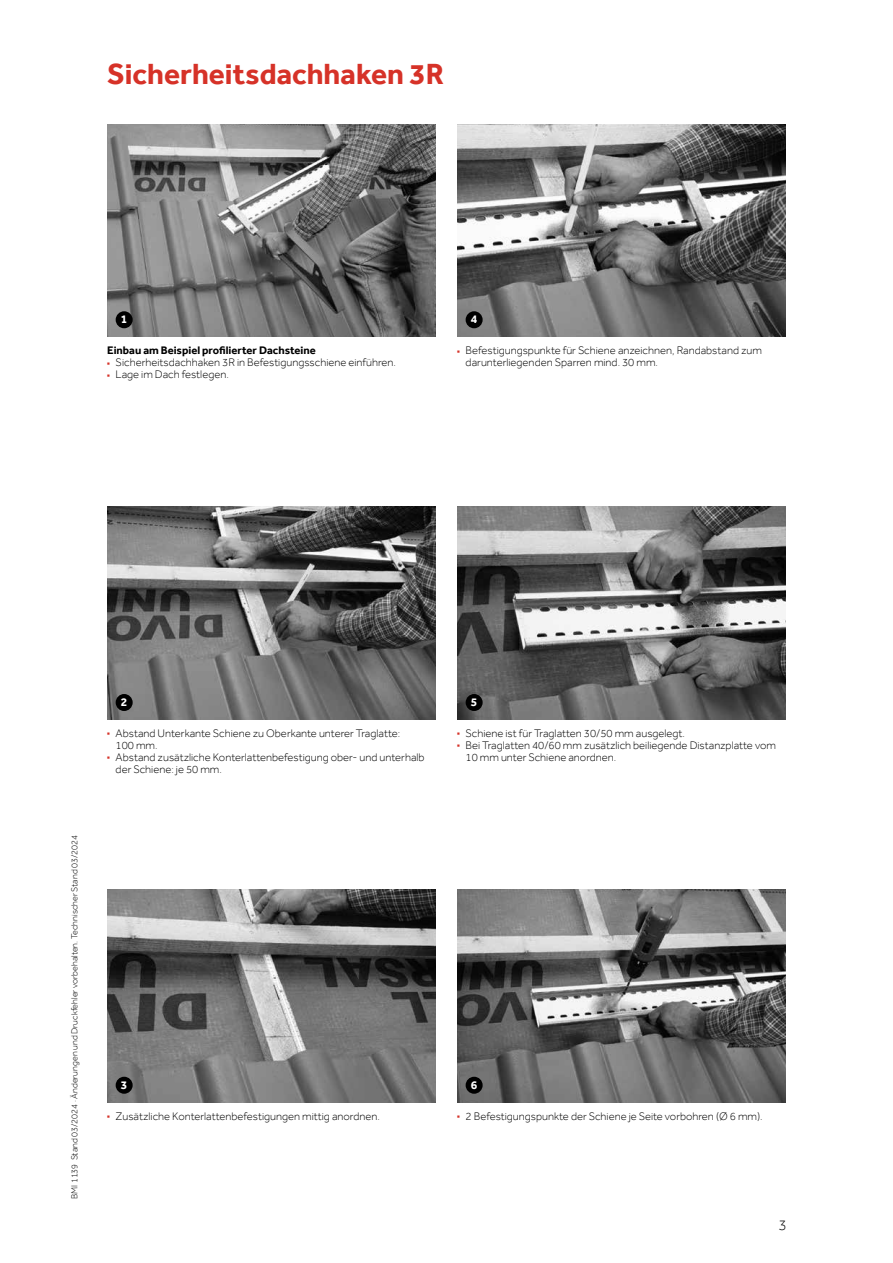
<style>
.page{position:relative;width:893px;height:1263px;background:#fff}
.page>*{position:absolute;margin:0;border:0;box-sizing:border-box;transform-origin:0 0}
.t1{font:700 30px "Effra";color:#d63228}
.t2{font:300 15px "Effra";color:#000}
.t3{font:700 12px "Effra";color:#fff}
.t4{font:300 11.25px/12px "Effra";color:#000}
.t5{font:700 11.25px "Effra";color:#000}
.t6{font:300 9px "Effra";color:#000}
.s1{color:#d63228}
</style>
<div class="page">
<img style="left:107px;top:124px;width:329px;height:213px">
<img style="left:107px;top:507px;width:329px;height:212px">
<img style="left:107px;top:890px;width:329px;height:212px">
<img style="left:457px;top:124px;width:329px;height:213px">
<img style="left:457px;top:507px;width:329px;height:212px">
<img style="left:457px;top:890px;width:329px;height:212px">
<div style="left:116px;top:311px;width:17px;height:17px;background:#000;border-radius:50%"></div>
<div style="left:116px;top:694px;width:17px;height:17px;background:#000;border-radius:50%"></div>
<div style="left:116px;top:1077px;width:17px;height:17px;background:#000;border-radius:50%"></div>
<div style="left:466px;top:311px;width:17px;height:17px;background:#000;border-radius:50%"></div>
<div style="left:466px;top:694px;width:17px;height:17px;background:#000;border-radius:50%"></div>
<div style="left:466px;top:1077px;width:17px;height:17px;background:#000;border-radius:50%"></div>
<h1 class="t1" style="left:107px;top:56px;width:338px">Sicherheitsdachhaken 3R</h1>
<p class="t3" style="left:121px;top:312px;width:8px">1</p>
<p class="t5" style="left:107px;top:344px;width:210px">Einbau am Beispiel profilierter Dachsteine</p>
<p class="t4" style="left:107px;top:356px;width:290px"><span class="s1">■</span> Sicherheitsdachhaken 3R in Befestigungsschiene einführen.</p>
<p class="t4" style="left:107px;top:368px;width:123px"><span class="s1">■</span> Lage im Dach festlegen.</p>
<p class="t3" style="left:471px;top:312px;width:8px">4</p>
<p class="t4" style="left:466px;top:344px;width:298px;text-indent:-9px"><span class="s1">■</span> Befestigungspunkte für Schiene anzeichnen, Randabstand zum darunterliegenden Sparren mind. 30 mm.</p>
<p class="t6" style="left:69px;top:1199px;width:366px;rotate:-90deg">BMI 1139 Stand 03/2024 · Änderungen und Druckfehler vorbehalten. Technischer Stand 03/2024</p>
<p class="t3" style="left:121px;top:695px;width:8px">2</p>
<p class="t4" style="left:116px;top:727px;width:286px;text-indent:-9px"><span class="s1">■</span> Abstand Unterkante Schiene zu Oberkante unterer Traglatte:<br>100 mm.</p>
<p class="t4" style="left:116px;top:751px;width:310px;text-indent:-9px"><span class="s1">■</span> Abstand zusätzliche Konterlattenbefestigung ober- und unterhalb der Schiene: je 50 mm.</p>
<p class="t3" style="left:121px;top:1078px;width:8px">3</p>
<p class="t4" style="left:107px;top:1110px;width:274px"><span class="s1">■</span> Zusätzliche Konterlattenbefestigungen mittig anordnen.</p>
<p class="t3" style="left:471px;top:695px;width:8px">5</p>
<p class="t4" style="left:457px;top:727px;width:229px"><span class="s1">■</span> Schiene ist für Traglatten 30/50 mm ausgelegt.</p>
<p class="t4" style="left:466px;top:739px;width:312px;text-indent:-9px"><span class="s1">■</span> Bei Traglatten 40/60 mm zusätzlich beiliegende Distanzplatte vom<br>10 mm unter Schiene anordnen.</p>
<p class="t3" style="left:471px;top:1078px;width:8px">6</p>
<p class="t4" style="left:457px;top:1110px;width:307px"><span class="s1">■</span> 2 Befestigungspunkte der Schiene je Seite vorbohren (Ø 6 mm).</p>
<h2 class="t2" style="left:778px;top:1216px;width:10px">3</h2>
</div>
